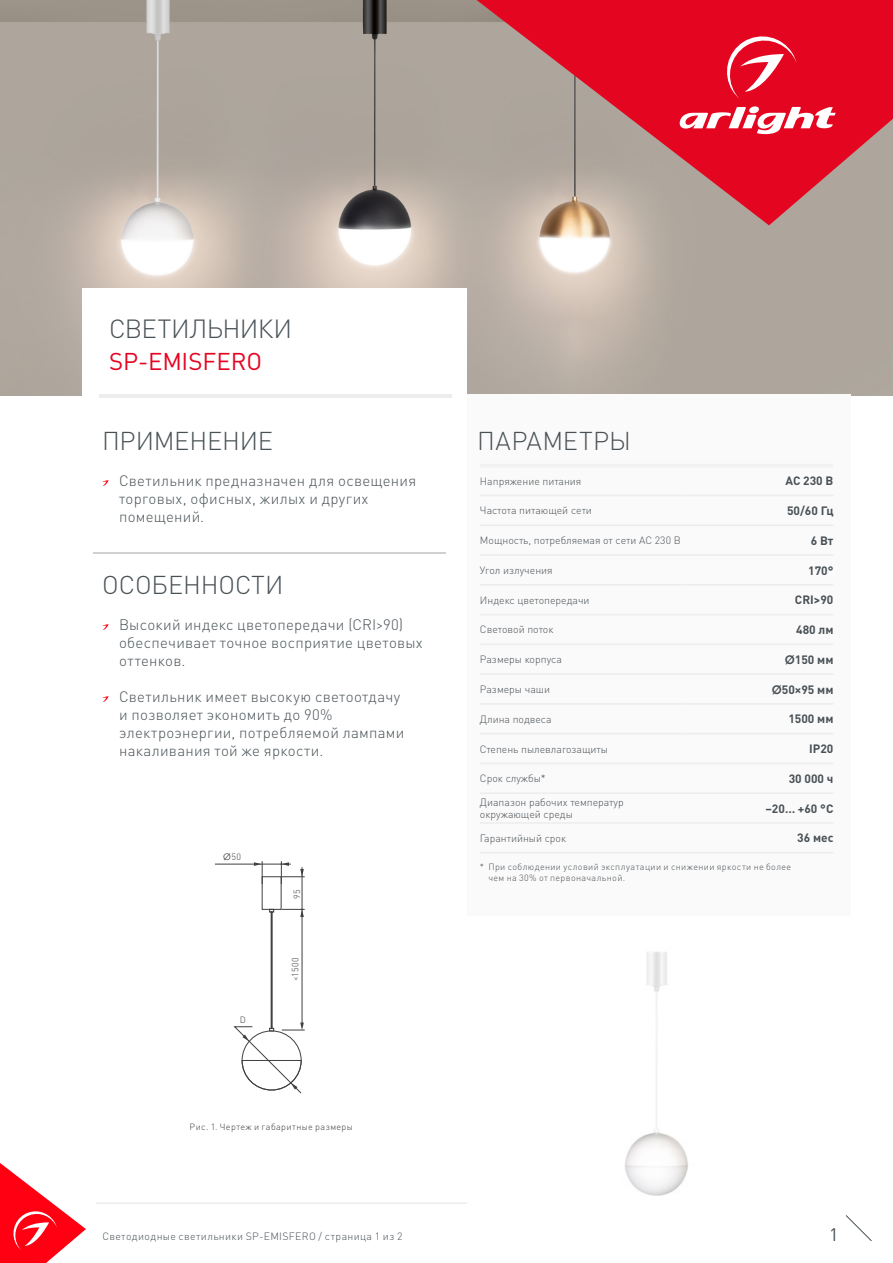
<style>
.page{position:relative;width:893px;height:1263px;background:#fff}
.page>*{position:absolute;margin:0;border:0;box-sizing:border-box;transform-origin:0 0}
.t1{font:300 25.95px "DIN Pro";letter-spacing:-.025em;color:#485156}
.t2{font:300 25.5px "DIN Pro";letter-spacing:-.005em;color:#485156}
.t3{font:300 25.5px "DIN Pro";letter-spacing:.015em;color:#485156}
.t4{font:24px "DIN Pro";letter-spacing:-.005em;color:#e40521}
.t5{font:18px "DIN Pro";color:#485156}
.t6{font:300 15px/18px "DIN Pro";letter-spacing:.02em;color:#485156}
.t7{font:700 12px "DIN Pro";color:#485156}
.t8{font:300 10.5px/12px "DIN Pro";color:#485156}
.t9{font:300 10.5px "DIN Pro";letter-spacing:.035em;color:#485156}
.t10{font:300 9px/10.5px "DIN Pro";letter-spacing:.04em;color:#485156}
.t11{font:300 9px "DIN Pro";letter-spacing:.04em;color:#3c3c3b}
.s1{font-family:"Century Gothic";font-weight:400}
.s2{font-family:"Century Gothic"}
</style>
<div class="page">
<svg style="left:845px;top:1215px;width:27px;height:26px"></svg>
<hr style="left:96px;top:1203px;width:371px;height:1px;background:#e3e3e3">
<img style="left:0;top:0;width:893px;height:396px">
<div style="left:467px;top:394px;width:383px;height:521px;background:#fbfafa"></div>
<hr style="left:480px;top:464px;width:206px;height:4px;background:#f2f2f2">
<hr style="left:686px;top:464px;width:147px;height:4px;background:#f2f2f2">
<hr style="left:480px;top:495px;width:206px;height:1px;background:#ededed">
<hr style="left:686px;top:495px;width:147px;height:1px;background:#ededed">
<hr style="left:480px;top:524px;width:206px;height:2px;background:#ededed">
<hr style="left:686px;top:524px;width:147px;height:2px;background:#ededed">
<hr style="left:480px;top:554px;width:206px;height:2px;background:#ededed">
<hr style="left:686px;top:554px;width:147px;height:2px;background:#ededed">
<hr style="left:480px;top:673px;width:206px;height:2px;background:#ededed">
<hr style="left:686px;top:673px;width:147px;height:2px;background:#ededed">
<hr style="left:480px;top:703px;width:206px;height:2px;background:#ededed">
<hr style="left:686px;top:703px;width:147px;height:2px;background:#ededed">
<hr style="left:480px;top:584px;width:206px;height:1px;background:#ededed">
<hr style="left:686px;top:584px;width:147px;height:1px;background:#ededed">
<hr style="left:480px;top:614px;width:206px;height:1px;background:#ededed">
<hr style="left:686px;top:614px;width:147px;height:1px;background:#ededed">
<hr style="left:480px;top:644px;width:206px;height:1px;background:#ededed">
<hr style="left:686px;top:644px;width:147px;height:1px;background:#ededed">
<hr style="left:480px;top:733px;width:206px;height:1px;background:#ededed">
<hr style="left:686px;top:733px;width:147px;height:1px;background:#ededed">
<hr style="left:480px;top:763px;width:206px;height:1px;background:#ededed">
<hr style="left:686px;top:763px;width:147px;height:1px;background:#ededed">
<hr style="left:480px;top:792px;width:206px;height:2px;background:#ededed">
<hr style="left:686px;top:792px;width:147px;height:2px;background:#ededed">
<hr style="left:480px;top:822px;width:206px;height:2px;background:#ededed">
<hr style="left:686px;top:822px;width:147px;height:2px;background:#ededed">
<hr style="left:480px;top:852px;width:206px;height:1px;background:#ededed">
<hr style="left:686px;top:852px;width:147px;height:1px;background:#ededed">
<div style="left:82px;top:288px;width:384px;height:117px;background:#fff"></div>
<hr style="left:99px;top:394px;width:352px;height:3px;background:#ededed">
<svg style="left:102px;top:480px;width:7px;height:6px"></svg>
<svg style="left:102px;top:624px;width:7px;height:6px"></svg>
<svg style="left:102px;top:696px;width:7px;height:6px"></svg>
<hr style="left:94px;top:552px;width:352px;height:1px;background:#d0d0d0">
<hr style="left:215px;top:864px;width:76px;height:1px;background:#404040">
<svg style="left:234px;top:861px;width:71px;height:232px"></svg>
<img style="left:625px;top:952px;width:63px;height:244px">
<svg style="left:477px;top:0;width:416px;height:225px;background:#cb505a"></svg>
<svg style="left:677px;top:106px;width:159px;height:31px"></svg>
<svg style="left:722px;top:31px;width:74px;height:68px;background:#e82f46"></svg>
<svg style="left:0;top:1163px;width:86px;height:100px"></svg>
<h1 class="t1" style="left:109px;top:311px;width:185px">СВЕТИЛЬНИКИ</h1>
<h3 class="t4" style="left:109px;top:345px;width:154px">SP-EMISFERO</h3>
<h2 class="t2" style="left:102px;top:423px;width:172px">ПРИМЕНЕНИЕ</h2>
<p class="t6" style="left:119px;top:471px;width:299px">Светильник предназначен для освещения торговых, офисных, жилых и других помещений.</p>
<h2 class="t2" style="left:102px;top:567px;width:183px">ОСОБЕННОСТИ</h2>
<p class="t6" style="left:119px;top:615px;width:305px">Высокий индекс цветопередачи (CRI&gt;90) обеспечивает точное восприятие цветовых оттенков.</p>
<p class="t6" style="left:119px;top:687px;width:287px">Светильник имеет высокую светоотдачу и позволяет экономить до 90% электроэнергии, потребляемой лампами накаливания той же яркости.</p>
<p class="t11" style="left:223px;top:850px;width:19px"><span class="s1">Ø</span>50</p>
<p class="t11" style="left:240px;top:1013px;width:8px">D</p>
<p class="t11" style="left:291px;top:899px;width:11px;rotate:-90deg">95</p>
<p class="t11" style="left:289px;top:981px;width:25px;rotate:-90deg">&lt;1500</p>
<p class="t11" style="left:190px;top:1120px;width:165px">Рис. 1. Чертеж и габаритные размеры</p>
<h2 class="t3" style="left:477px;top:423px;width:155px">ПАРАМЕТРЫ</h2>
<p class="t8" style="left:480px;top:474px;width:103px">Напряжение питания</p>
<p class="t7" style="left:785px;top:473px;width:49px">AC 230 В</p>
<p class="t8" style="left:480px;top:504px;width:114px">Частота питающей сети</p>
<p class="t7" style="left:787px;top:502px;width:48px">50/60 Гц</p>
<p class="t8" style="left:480px;top:534px;width:202px">Мощность, потребляемая от сети AC 230 В</p>
<p class="t7" style="left:811px;top:532px;width:24px">6 Вт</p>
<p class="t8" style="left:480px;top:564px;width:74px">Угол излучения</p>
<p class="t7" style="left:808px;top:562px;width:27px">170°</p>
<p class="t8" style="left:480px;top:593px;width:111px">Индекс цветопередачи</p>
<p class="t7" style="left:795px;top:592px;width:40px">CRI&gt;90</p>
<p class="t8" style="left:480px;top:623px;width:75px">Световой поток</p>
<p class="t7" style="left:796px;top:621px;width:39px">480 лм</p>
<p class="t8" style="left:480px;top:653px;width:83px">Размеры корпуса</p>
<p class="t7" style="left:785px;top:651px;width:50px"><span class="s2">Ø</span>150 мм</p>
<p class="t8" style="left:480px;top:683px;width:72px">Размеры чаши</p>
<p class="t7" style="left:772px;top:681px;width:63px"><span class="s2">Ø</span>50×95 мм</p>
<p class="t8" style="left:480px;top:712px;width:73px">Длина подвеса</p>
<p class="t7" style="left:788px;top:711px;width:47px">1500 мм</p>
<p class="t8" style="left:480px;top:742px;width:130px">Степень пылевлагозащиты</p>
<p class="t7" style="left:809px;top:741px;width:26px">IP20</p>
<p class="t8" style="left:480px;top:772px;width:67px">Срок службы*</p>
<p class="t7" style="left:789px;top:770px;width:46px">30 000 ч</p>
<p class="t8" style="left:480px;top:796px;width:145px">Диапазон рабочих температур окружающей среды</p>
<p class="t7" style="left:765px;top:800px;width:69px">–20… +60 °С</p>
<p class="t8" style="left:480px;top:832px;width:88px">Гарантийный срок</p>
<p class="t7" style="left:797px;top:830px;width:38px">36 мес</p>
<p class="t10" style="left:488px;top:861px;width:304px;text-indent:-9px">* При соблюдении условий эксплуатации и снижении яркости не более чем на 30% от первоначальной.</p>
<p class="t9" style="left:102px;top:1229px;width:302px">Светодиодные светильники SP-EMISFERO / страница 1 из 2</p>
<p class="t5" style="left:829px;top:1222px;width:11px">1</p>
</div>
